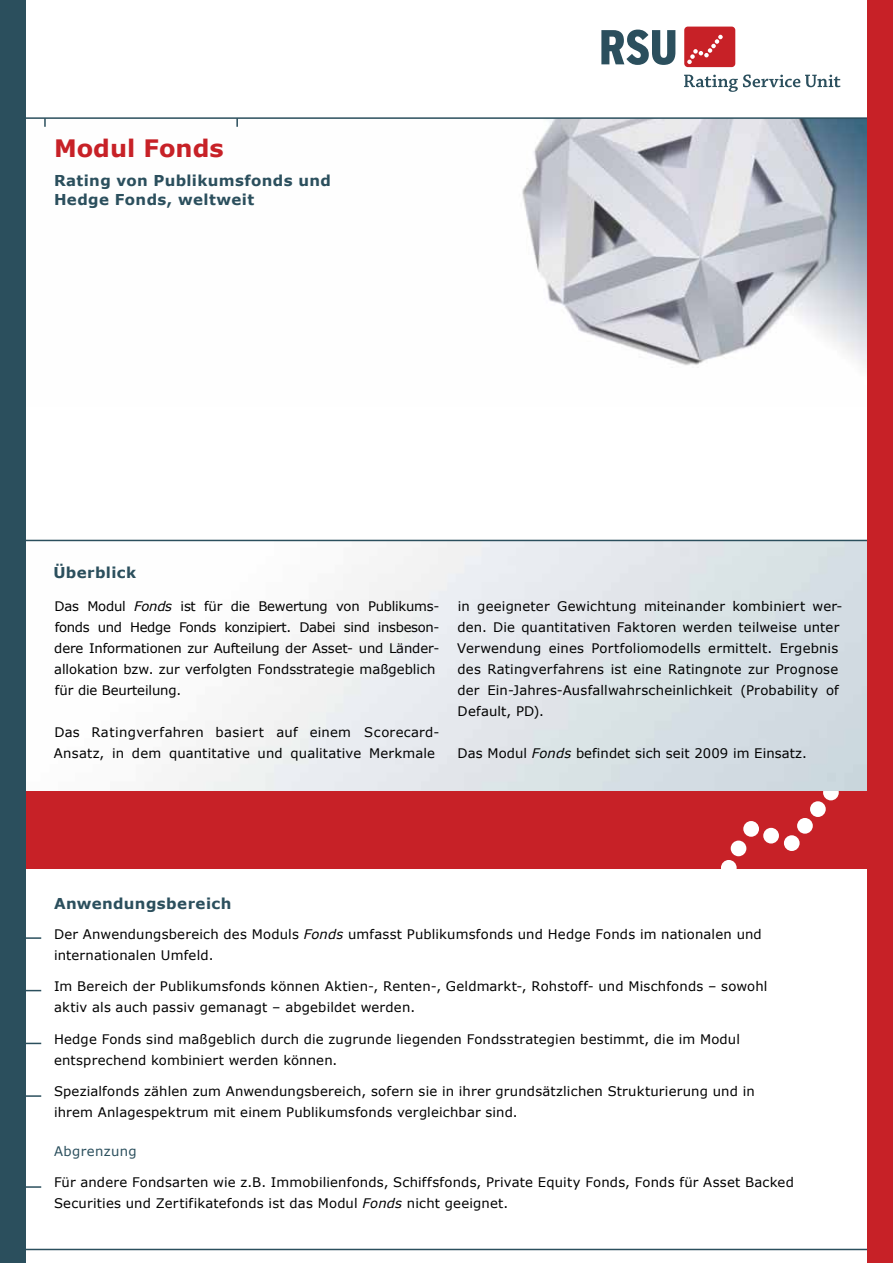
<style>
.page{position:relative;width:893px;height:1263px;background:#fff}
.page>*{position:absolute;margin:0;border:0;box-sizing:border-box;transform-origin:0 0}
.t1{font:700 24px "Verdana";color:#c72127}
.t2{font:700 15px/18.8px "Verdana";letter-spacing:.025em;color:#2b4f5d}
.t3{font:13.2px/21px "Verdana";letter-spacing:.01em;color:#000}
.t4{font:13.2px/21px "Verdana";letter-spacing:-.01em;color:#000}
.t5{font:13.2px "Verdana";letter-spacing:.025em;color:#2b4f5d}
.s1{font-style:italic}
</style>
<div class="page">
<img style="left:26px;top:541px;width:841px;height:251px">
<img style="left:522px;top:119px;width:345px;height:249px">
<div style="left:13px;top:792px;width:856px;height:77px;background:#c72127"></div>
<svg style="left:721px;top:860px;width:16px;height:9px"></svg>
<div style="left:731px;top:840px;width:15px;height:16px;background:#fff;border-radius:50%"></div>
<div style="left:743px;top:821px;width:16px;height:16px;background:#fff;border-radius:50%"></div>
<div style="left:763px;top:828px;width:16px;height:15px;background:#fff;border-radius:50%"></div>
<div style="left:784px;top:835px;width:16px;height:16px;background:#fff;border-radius:50%"></div>
<div style="left:797px;top:818px;width:16px;height:16px;background:#fff;border-radius:50%"></div>
<div style="left:810px;top:801px;width:16px;height:16px;background:#fff;border-radius:50%"></div>
<svg style="left:823px;top:792px;width:16px;height:8px"></svg>
<hr style="left:15px;top:117px;width:859px;height:2px;background:#2b4f5d">
<svg style="left:44px;top:118px;width:2px;height:9px"></svg>
<svg style="left:236px;top:118px;width:2px;height:9px"></svg>
<div style="left:684px;top:27px;width:51px;height:40px;background:#c72127;border-radius:4px"></div>
<svg style="left:687px;top:35px;width:36px;height:29px"></svg>
<svg style="left:601px;top:30px;width:74px;height:35px"></svg>
<svg style="left:684px;top:74px;width:156px;height:18px"></svg>
<hr style="left:4px;top:1249px;width:887px;height:1px;background:#2b4f5d">
<hr style="left:15px;top:540px;width:859px;height:1px;background:#2b4f5d">
<svg style="left:26px;top:937px;width:15px;height:2px"></svg>
<svg style="left:26px;top:1095px;width:15px;height:2px"></svg>
<svg style="left:26px;top:990px;width:15px;height:1px"></svg>
<svg style="left:26px;top:1043px;width:15px;height:1px"></svg>
<svg style="left:26px;top:1186px;width:15px;height:2px"></svg>
<div style="left:867px;top:0;width:26px;height:1263px;background:#c72127"></div>
<div style="left:0;top:0;width:26px;height:1263px;background:#2b4f5d"></div>
<h1 class="t1" style="left:54px;top:131px;width:171px">Modul Fonds</h1>
<p class="t2" style="left:54px;top:171px;width:278px">Rating von Publikumsfonds und<br>Hedge Fonds, weltweit</p>
<p class="t2" style="left:53px;top:563px;width:84px">Überblick</p>
<p class="t4" style="left:54px;top:595px;width:387px">Das Modul <span class="s1">Fonds</span> ist für die Bewertung von Publikums&shy;fonds und Hedge Fonds konzipiert. Dabei sind insbeson&shy;dere Informationen zur Aufteilung der Asset- und Länder&shy;allokation bzw. zur verfolgten Fondsstrategie maßgeblich für die Beurteilung.</p>
<p class="t3" style="left:54px;top:721px;width:387px">Das Ratingverfahren basiert auf einem Scorecard-<br>Ansatz, in dem quantitative und qualitative Merkmale</p>
<p class="t3" style="left:457px;top:595px;width:387px">in geeigneter Gewichtung miteinander kombiniert wer&shy;den. Die quantitativen Faktoren werden teilweise unter Verwendung eines Portfoliomodells ermittelt. Ergebnis des Ratingverfahrens ist eine Ratingnote zur Prognose der Ein-Jahres-Ausfallwahrscheinlichkeit (Probability of Default, PD).</p>
<p class="t3" style="left:458px;top:742px;width:351px">Das Modul <span class="s1">Fonds</span> befindet sich seit 2009 im Einsatz.</p>
<p class="t2" style="left:54px;top:893px;width:179px">Anwendungsbereich</p>
<p class="t3" style="left:54px;top:923px;width:709px">Der Anwendungsbereich des Moduls <span class="s1">Fonds</span> umfasst Publikumsfonds und Hedge Fonds im nationalen und internationalen Umfeld.</p>
<p class="t3" style="left:54px;top:976px;width:715px">Im Bereich der Publikumsfonds können Aktien-, Renten-, Geldmarkt-, Rohstoff- und Mischfonds – sowohl aktiv als auch passiv gemanagt – abgebildet werden.</p>
<p class="t3" style="left:54px;top:1028px;width:687px">Hedge Fonds sind maßgeblich durch die zugrunde liegenden Fondsstrategien bestimmt, die im Modul entsprechend kombiniert werden können.</p>
<p class="t3" style="left:54px;top:1081px;width:702px">Spezialfonds zählen zum Anwendungsbereich, sofern sie in ihrer grundsätzlichen Strukturierung und in ihrem Anlagespektrum mit einem Publikumsfonds vergleichbar sind.</p>
<p class="t5" style="left:54px;top:1142px;width:84px">Abgrenzung</p>
<p class="t3" style="left:54px;top:1172px;width:741px">Für andere Fondsarten wie z.B. Immobilienfonds, Schiffsfonds, Private Equity Fonds, Fonds für Asset Backed<br>Securities und Zertifikatefonds ist das Modul <span class="s1">Fonds</span> nicht geeignet.</p>
</div>
